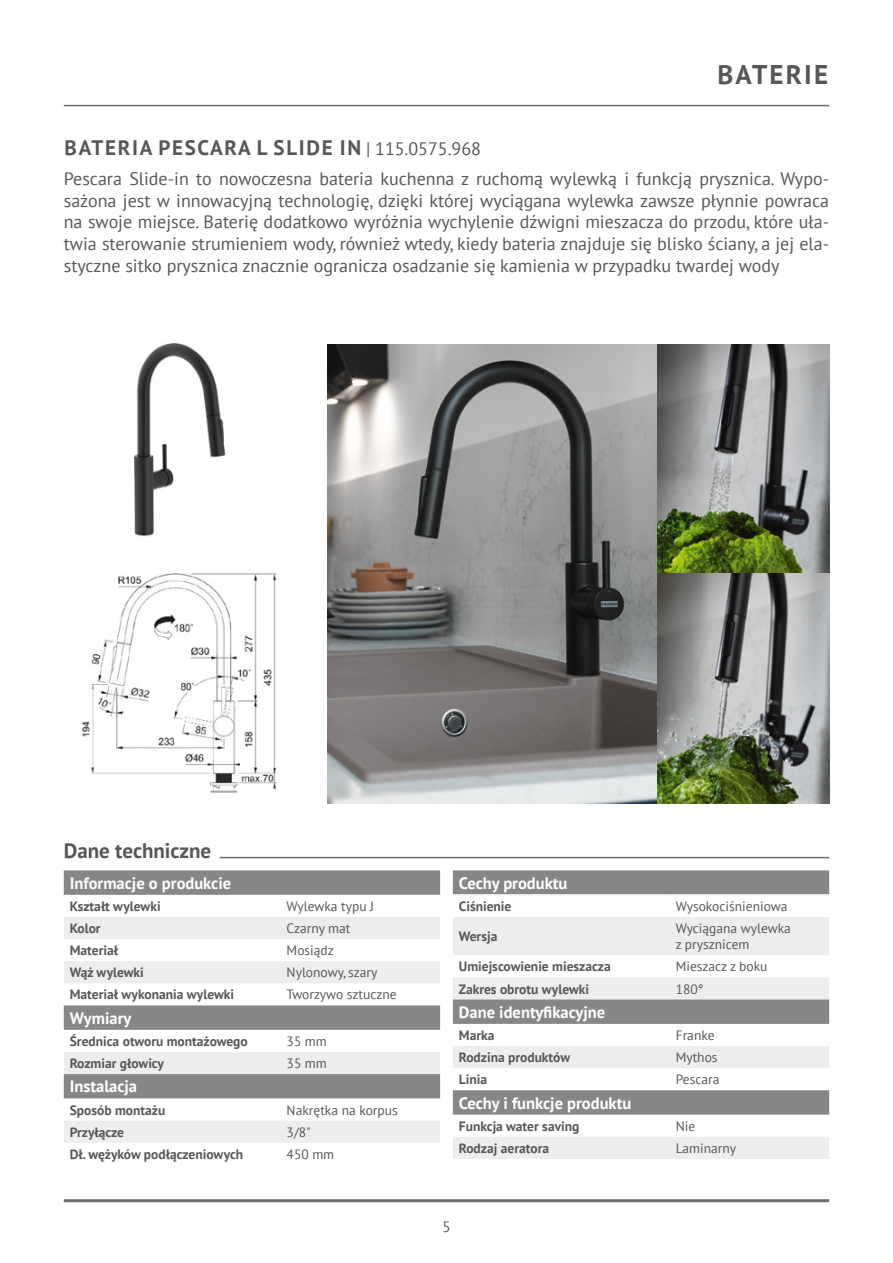
<style>
.page{position:relative;width:893px;height:1263px;background:#fff}
.page>*{position:absolute;margin:0;border:0;box-sizing:border-box;transform-origin:0 0}
.t1{font:700 27px "PT Sans";letter-spacing:.08em;color:#575756}
.t2{font:700 21px "PT Sans";letter-spacing:.08em;color:#575756}
.t3{font:700 21px "PT Sans";color:#575756}
.t4{font:18px/21.6px "PT Sans";color:#575756;text-align:justify}
.t5{font:700 16.5px "PT Sans";color:#fff}
.t6{font:15px "PT Sans";color:#575756}
.t7{font:700 13.5px "PT Sans";color:#575756}
.t8{font:13.5px/16.2px "PT Sans";color:#575756}
.s1{font-weight:400;font-size:18px}
</style>
<div class="page">
<hr style="left:64px;top:105px;width:765px;height:1px;background:#706f6f">
<hr style="left:64px;top:1199px;width:765px;height:3px;background:#706f6f">
<img style="left:327px;top:345px;width:502px;height:458px">
<hr style="left:220px;top:857px;width:609px;height:1px;background:#706f6f">
<svg style="left:64px;top:870px;width:376px;height:25px;background:#898989"></svg>
<svg style="left:64px;top:917px;width:376px;height:226px;fill:#f2f2f2"></svg>
<svg style="left:64px;top:1005px;width:376px;height:25px;background:#898989"></svg>
<div style="left:64px;top:1074px;width:376px;height:24px;background:#878787"></div>
<div style="left:453px;top:870px;width:376px;height:24px;background:#878787"></div>
<svg style="left:453px;top:917px;width:376px;height:242px;fill:#ededed"></svg>
<svg style="left:453px;top:999px;width:376px;height:25px;background:#898989"></svg>
<svg style="left:453px;top:1090px;width:376px;height:25px;background:#898989"></svg>
<hr style="left:453px;top:894px;width:217px;height:1px;background:#ededed">
<hr style="left:670px;top:894px;width:159px;height:1px;background:#ededed">
<img style="left:134px;top:344px;width:92px;height:193px">
<img style="left:82px;top:573px;width:195px;height:220px">
<h1 class="t1" style="left:717px;top:57px;width:112px">BATERIE</h1>
<p class="t2" style="left:65px;top:134px;width:418px">BATERIA PESCARA L SLIDE IN <span class="s1">| 115.0575.968</span></p>
<p class="t4" style="left:64px;top:168px;width:767px">Pescara Slide-in to nowoczesna bateria kuchenna z ruchomą wylewką i funkcją prysznica. Wypo&shy;sażona jest w innowacyjną technologię, dzięki której wyciągana wylewka zawsze płynnie powraca na swoje miejsce. Baterię dodatkowo wyróżnia wychylenie dźwigni mieszacza do przodu, które uła&shy;twia sterowanie strumieniem wody, również wtedy, kiedy bateria znajduje się blisko ściany, a jej ela&shy;styczne sitko prysznica znacznie ogranicza osadzanie się kamienia w przypadku twardej wody</p>
<p class="t3" style="left:64px;top:837px;width:149px">Dane techniczne</p>
<p class="t5" style="left:70px;top:872px;width:163px">Informacje o produkcie</p>
<p class="t7" style="left:70px;top:897px;width:92px">Kształt wylewki</p>
<p class="t8" style="left:287px;top:898px;width:89px">Wylewka typu J</p>
<p class="t7" style="left:70px;top:919px;width:32px">Kolor</p>
<p class="t8" style="left:287px;top:920px;width:65px">Czarny mat</p>
<p class="t7" style="left:70px;top:941px;width:50px">Materiał</p>
<p class="t8" style="left:287px;top:942px;width:49px">Mosiądz</p>
<p class="t7" style="left:70px;top:963px;width:76px">Wąż wylewki</p>
<p class="t8" style="left:287px;top:964px;width:92px">Nylonowy, szary</p>
<p class="t7" style="left:70px;top:986px;width:166px">Materiał wykonania wylewki</p>
<p class="t8" style="left:287px;top:986px;width:111px">Tworzywo sztuczne</p>
<p class="t5" style="left:70px;top:1007px;width:63px">Wymiary</p>
<p class="t7" style="left:70px;top:1032px;width:179px">Średnica otworu montażowego</p>
<p class="t8" style="left:287px;top:1033px;width:42px">35 mm</p>
<p class="t7" style="left:70px;top:1054px;width:96px">Rozmiar głowicy</p>
<p class="t8" style="left:287px;top:1055px;width:42px">35 mm</p>
<p class="t5" style="left:70px;top:1076px;width:69px">Instalacja</p>
<p class="t7" style="left:70px;top:1101px;width:97px">Sposób montażu</p>
<p class="t8" style="left:287px;top:1101px;width:113px">Nakrętka na korpus</p>
<p class="t7" style="left:70px;top:1123px;width:56px">Przyłącze</p>
<p class="t8" style="left:287px;top:1123px;width:26px">3/8"</p>
<p class="t7" style="left:70px;top:1145px;width:175px">Dł. wężyków podłączeniowych</p>
<p class="t8" style="left:287px;top:1146px;width:49px">450 mm</p>
<p class="t5" style="left:459px;top:872px;width:110px">Cechy produktu</p>
<p class="t7" style="left:459px;top:897px;width:54px">Ciśnienie</p>
<p class="t8" style="left:676px;top:898px;width:113px">Wysokociśnieniowa</p>
<p class="t7" style="left:459px;top:927px;width:40px">Wersja</p>
<p class="t8" style="left:676px;top:920px;width:117px">Wyciągana wylewka z prysznicem</p>
<p class="t7" style="left:459px;top:958px;width:153px">Umiejscowienie mieszacza</p>
<p class="t8" style="left:676px;top:958px;width:93px">Mieszacz z boku</p>
<p class="t7" style="left:459px;top:980px;width:132px">Zakres obrotu wylewki</p>
<p class="t8" style="left:676px;top:980px;width:29px">180°</p>
<p class="t5" style="left:459px;top:1001px;width:148px">Dane identyfikacyjne</p>
<p class="t7" style="left:459px;top:1026px;width:37px">Marka</p>
<p class="t8" style="left:676px;top:1027px;width:40px">Franke</p>
<p class="t7" style="left:459px;top:1048px;width:113px">Rodzina produktów</p>
<p class="t8" style="left:676px;top:1049px;width:43px">Mythos</p>
<p class="t7" style="left:459px;top:1070px;width:30px">Linia</p>
<p class="t8" style="left:676px;top:1071px;width:45px">Pescara</p>
<p class="t5" style="left:459px;top:1092px;width:174px">Cechy i funkcje produktu</p>
<p class="t7" style="left:459px;top:1117px;width:122px">Funkcja water saving</p>
<p class="t8" style="left:676px;top:1117px;width:21px">Nie</p>
<p class="t7" style="left:459px;top:1139px;width:92px">Rodzaj aeratora</p>
<p class="t8" style="left:676px;top:1140px;width:62px">Laminarny</p>
<p class="t6" style="left:442px;top:1217px;width:10px">5</p>
</div>
